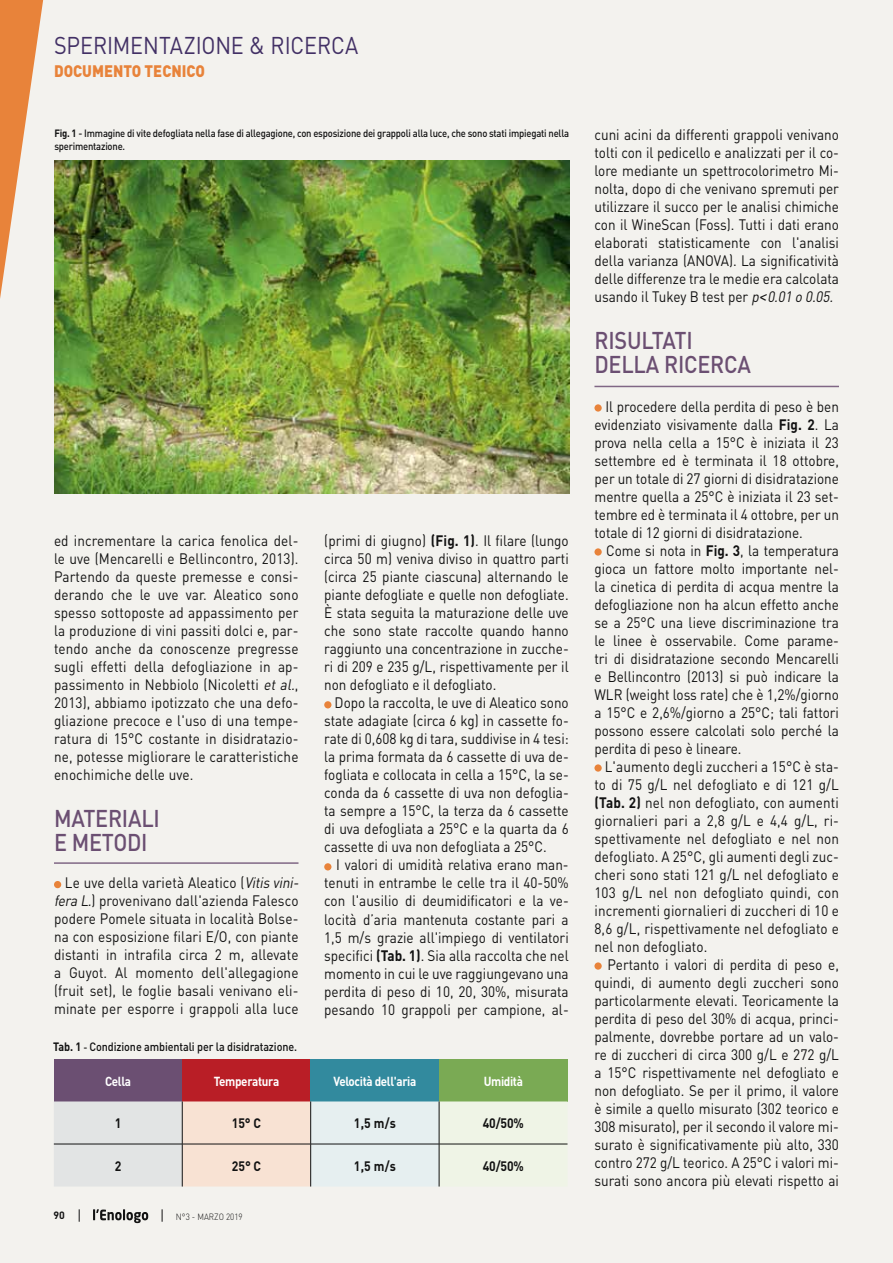
<style>
.page{position:relative;width:893px;height:1263px;background:#f3f2ee}
.page>*{position:absolute;margin:0;border:0;box-sizing:border-box;transform-origin:0 0}
.t1{font:500 24px/24px "DIN";letter-spacing:-.01em;color:#6b4f72;scale:.9 1}
.t2{font:24px "DIN";letter-spacing:-.005em;color:#423065;scale:.9 1}
.t3{font:900 16.5px "DIN";color:#e8833a;scale:.9 1}
.t4{font:15px/18px "DIN";color:#121212;text-align:justify;scale:.9 1}
.t5{font:700 13.5px "DIN";letter-spacing:-.01em;color:#121212;scale:.9 1}
.t6{font:700 12.9px "DIN";letter-spacing:-.03em;color:#fff;scale:.9 1}
.t7{font:500 12px "DIN";letter-spacing:-.01em;color:#121212;scale:.9 1}
.t8{font:500 10.5px/13.5px "DIN";letter-spacing:-.02em;color:#121212;scale:.9 1}
.t9{font:700 10.5px "DIN";color:#121212}
.t10{font:300 9px "DIN";color:#121212;scale:.9 1}
.s1{font-weight:700}
.s2{font-style:italic}
.s3{font-size:10.5px}
.s4{font-family:"Ubuntu";font-style:italic}
</style>
<div class="page">
<svg style="left:93px;top:1209px;width:55px;height:14px"></svg>
<svg style="left:79px;top:1209px;width:1px;height:13px"></svg>
<svg style="left:162px;top:1209px;width:1px;height:13px"></svg>
<svg style="left:0;top:0;width:44px;height:299px"></svg>
<hr style="left:54px;top:862px;width:244px;height:2px;background:#806785">
<div style="left:54px;top:881px;width:7px;height:7px;background:#e8833a;border-radius:50%"></div>
<div style="left:324px;top:701px;width:7px;height:7px;background:#e8833a;border-radius:50%"></div>
<div style="left:324px;top:863px;width:7px;height:7px;background:#e8833a;border-radius:50%"></div>
<hr style="left:594px;top:386px;width:245px;height:1px;background:#806785">
<div style="left:594px;top:404px;width:8px;height:8px;background:#e8833a;border-radius:50%"></div>
<div style="left:594px;top:548px;width:8px;height:8px;background:#e8833a;border-radius:50%"></div>
<div style="left:594px;top:764px;width:8px;height:8px;background:#e8833a;border-radius:50%"></div>
<div style="left:594px;top:962px;width:8px;height:8px;background:#e8833a;border-radius:50%"></div>
<div style="left:54px;top:1059px;width:128px;height:42px;background:#6b4f72"></div>
<div style="left:182px;top:1059px;width:129px;height:42px;background:#b91e26"></div>
<div style="left:311px;top:1059px;width:128px;height:42px;background:#328a9e"></div>
<div style="left:439px;top:1059px;width:128px;height:42px;background:#7aaa54"></div>
<svg style="left:54px;top:1101px;width:513px;height:85px"></svg>
<hr style="left:54px;top:1144px;width:128px;height:1px;background:#121212">
<hr style="left:182px;top:1144px;width:129px;height:1px;background:#121212">
<hr style="left:311px;top:1144px;width:128px;height:1px;background:#121212">
<hr style="left:439px;top:1144px;width:128px;height:1px;background:#121212">
<hr style="left:182px;top:1101px;width:1px;height:43px;background:#121212">
<hr style="left:310px;top:1101px;width:1px;height:43px;background:#121212">
<hr style="left:439px;top:1101px;width:1px;height:43px;background:#121212">
<hr style="left:182px;top:1144px;width:1px;height:42px;background:#121212">
<hr style="left:310px;top:1144px;width:1px;height:42px;background:#121212">
<hr style="left:439px;top:1144px;width:1px;height:42px;background:#121212">
<img style="left:54px;top:161px;width:515px;height:333px">
<h1 class="t2" style="left:54px;top:30px;width:340px">SPERIMENTAZIONE &amp; RICERCA</h1>
<p class="t3" style="left:54px;top:60px;width:169px">DOCUMENTO TECNICO</p>
<p class="t8" style="left:54px;top:126px;width:573px"><span class="s1">Fig. 1</span> - Immagine di vite defogliata nella fase di allegagione, con esposizione dei grappoli alla luce, che sono stati impiegati nella sperimentazione.</p>
<p class="t4" style="left:54px;top:531px;width:273px">ed incrementare la carica fenolica del&shy;le uve (Mencarelli e Bellincontro, 2013).<br>Partendo da queste premesse e consi&shy;derando che le uve var. Aleatico sono spesso sottoposte ad appassimento per la produzione di vini passiti dolci e, par&shy;tendo anche da conoscenze pregresse sugli effetti della defogliazione in ap&shy;passimento in Nebbiolo (Nicoletti <span class="s2">et al.</span>, 2013), abbiamo ipotizzato che una defo&shy;gliazione precoce e l'uso di una tempe&shy;ratura di 15°C costante in disidratazio&shy;ne, potesse migliorare le caratteristiche enochimiche delle uve.</p>
<h1 class="t1" style="left:54px;top:805px;width:119px">MATERIALI<br>E METODI</h1>
<p class="t4" style="left:54px;top:873px;width:277px;text-align:left;text-indent:11px">Le uve della varietà Aleatico (<span class="s2">Vitis vini&shy;fera L.</span>) provenivano dall'azienda Falesco podere Pomele situata in località Bolse&shy;na con esposizione filari E/O, con piante distanti in intrafila circa 2 m, allevate a Guyot. Al momento dell'allegagione (fruit set), le foglie basali venivano eli&shy;minate per esporre i grappoli alla luce</p>
<p class="t7" style="left:53px;top:1039px;width:272px"><span class="s1">Tab. 1</span> <span class="s3">-</span> Condizione ambientali per la disidratazione.</p>
<p class="t4" style="left:324px;top:532px;width:273px">(primi di giugno) <span class="s1">(Fig. 1)</span>. Il filare (lungo circa 50 m) veniva diviso in quattro parti (circa 25 piante ciascuna) alternando le piante defogliate e quelle non defogliate.<br>È stata seguita la maturazione delle uve che sono state raccolte quando hanno raggiunto una concentrazione in zucche&shy;ri di 209 e 235 g/L, rispettivamente per il non defogliato e il defogliato.</p>
<p class="t4" style="left:324px;top:694px;width:273px;text-indent:10px">Dopo la raccolta, le uve di Aleatico sono state adagiate (circa 6 kg) in cassette fo&shy;rate di 0,608 kg di tara, suddivise in 4 tesi: la prima formata da 6 cassette di uva de&shy;fogliata e collocata in cella a 15°C, la se&shy;conda da 6 cassette di uva non defoglia&shy;ta sempre a 15°C, la terza da 6 cassette di uva defogliata a 25°C e la quarta da 6 cassette di uva non defogliata a 25°C.</p>
<p class="t4" style="left:324px;top:856px;width:273px;text-indent:12px">I valori di umidità relativa erano man&shy;tenuti in entrambe le celle tra il 40-50% con l'ausilio di deumidificatori e la ve&shy;locità d’aria mantenuta costante pari a 1,5 m/s grazie all'impiego di ventilatori specifici <span class="s1">(Tab. 1)</span>. Sia alla raccolta che nel momento in cui le uve raggiungevano una perdita di peso di 10, 20, 30%, misurata pesando 10 grappoli per campione, al-</p>
<p class="t9" style="left:54px;top:1208px;width:13px">90</p>
<p class="t6" style="left:105px;top:1072px;width:30px">Cella</p>
<p class="t6" style="left:214px;top:1072px;width:74px">Temperatura</p>
<p class="t6" style="left:333px;top:1072px;width:94px">Velocità dell'aria</p>
<p class="t6" style="left:484px;top:1072px;width:45px">Umidità</p>
<p class="t5" style="left:115px;top:1115px;width:9px">1</p>
<p class="t5" style="left:232px;top:1115px;width:34px">15° C</p>
<p class="t5" style="left:354px;top:1115px;width:48px">1,5 m/s</p>
<p class="t5" style="left:483px;top:1115px;width:47px">40/50%</p>
<p class="t5" style="left:115px;top:1157px;width:9px">2</p>
<p class="t5" style="left:232px;top:1157px;width:34px">25° C</p>
<p class="t5" style="left:354px;top:1157px;width:48px">1,5 m/s</p>
<p class="t5" style="left:483px;top:1157px;width:47px">40/50%</p>
<p class="t10" style="left:176px;top:1211px;width:76px">N°3 - MARZO 2019</p>
<p class="t4" style="left:594px;top:125px;width:273px">cuni acini da differenti grappoli venivano tolti con il pedicello e analizzati per il co&shy;lore mediante un spettrocolorimetro Mi&shy;nolta, dopo di che venivano spremuti per utilizzare il succo per le analisi chimiche con il WineScan (Foss). Tutti i dati erano elaborati statisticamente con l'analisi della varianza (ANOVA). La significatività delle differenze tra le medie era calcolata usando il Tukey B test per <span class="s2">p</span><span class="s4">&lt;</span><span class="s2">0.01 o 0.05.</span></p>
<h1 class="t1" style="left:594px;top:327px;width:175px">RISULTATI<br>DELLA RICERCA</h1>
<p class="t4" style="left:594px;top:397px;width:273px;text-indent:11px">Il procedere della perdita di peso è ben evidenziato visivamente dalla <span class="s1">Fig. 2</span>. La prova nella cella a 15°C è iniziata il 23 settembre ed è terminata il 18 ottobre, per un totale di 27 giorni di disidratazione mentre quella a 25°C è iniziata il 23 set&shy;tembre ed è terminata il 4 ottobre, per un totale di 12 giorni di disidratazione.</p>
<p class="t4" style="left:594px;top:541px;width:273px;text-indent:12px">Come si nota in <span class="s1">Fig. 3</span>, la temperatura gioca un fattore molto importante nel&shy;la cinetica di perdita di acqua mentre la defogliazione non ha alcun effetto anche se a 25°C una lieve discriminazione tra le linee è osservabile. Come parame&shy;tri di disidratazione secondo Mencarelli e Bellincontro (2013) si può indicare la WLR (weight loss rate) che è 1,2%/giorno a 15°C e 2,6%/giorno a 25°C; tali fattori possono essere calcolati solo perché la perdita di peso è lineare.</p>
<p class="t4" style="left:594px;top:757px;width:273px;text-indent:10px">L'aumento degli zuccheri a 15°C è sta&shy;to di 75 g/L nel defogliato e di 121 g/L <span class="s1">(Tab. 2)</span> nel non defogliato, con aumenti giornalieri pari a 2,8 g/L e 4,4 g/L, ri&shy;spettivamente nel defogliato e nel non defogliato. A 25°C, gli aumenti degli zuc&shy;cheri sono stati 121 g/L nel defogliato e 103 g/L nel non defogliato quindi, con incrementi giornalieri di zuccheri di 10 e 8,6 g/L, rispettivamente nel defogliato e nel non defogliato.</p>
<p class="t4" style="left:594px;top:955px;width:273px;text-indent:13px">Pertanto i valori di perdita di peso e, quindi, di aumento degli zuccheri sono particolarmente elevati. Teoricamente la perdita di peso del 30% di acqua, princi&shy;palmente, dovrebbe portare ad un valo&shy;re di zuccheri di circa 300 g/L e 272 g/L a 15°C rispettivamente nel defogliato e non defogliato. Se per il primo, il valore è simile a quello misurato (302 teorico e 308 misurato), per il secondo il valore mi&shy;surato è significativamente più alto, 330 contro 272 g/L teorico. A 25°C i valori mi&shy;surati sono ancora più elevati rispetto ai</p>
</div>
